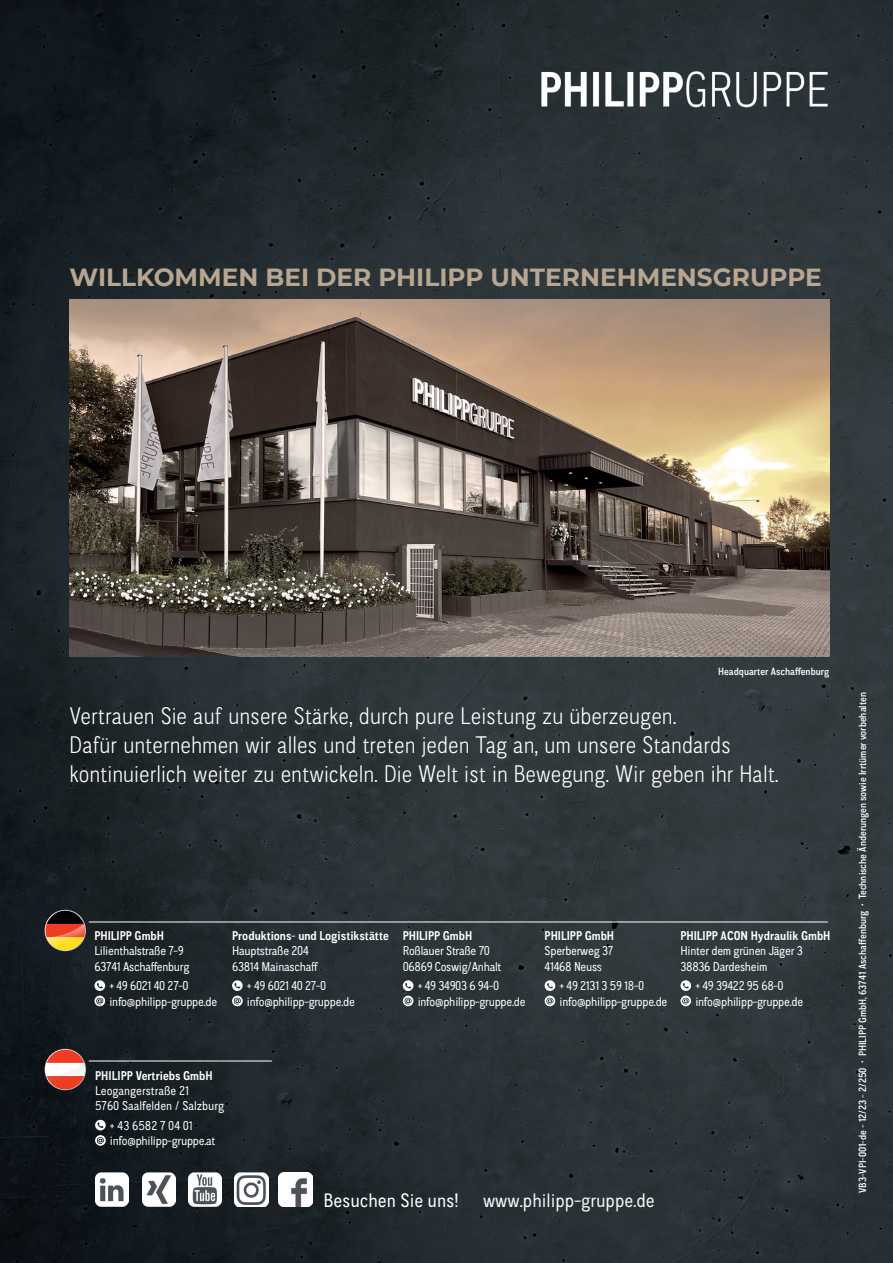
<style>
.page{position:relative;width:893px;height:1263px;background:#fff}
.page>*{position:absolute;margin:0;border:0;box-sizing:border-box;transform-origin:0 0}
.t1{font:700 24.75px "Montserrat";color:#b8a690}
.t2{font:300 24px/28.8px "CA Normal";color:#fff}
.t3{font:19.5px "CA Normal";color:#f4f5f5}
.t4{font:12.75px/15.3px "CA Normal";letter-spacing:-.02em;color:#fff}
.t5{font:700 12.75px "CA Normal";color:#fff}
.t6{font:12.75px/15.3px "CA Normal";color:#fff}
.t7{font:500 10.5px "CA Normal";color:#fff}
.s1{color:#fff}
</style>
<div class="page">
<img style="left:0;top:0;width:893px;height:1263px">
<hr style="left:892px;top:0;width:1px;height:601px;background:#fff">
<img style="left:530px;top:60px;width:309px;height:58px">
<div style="left:42px;top:1046px;width:50px;height:50px;background:#12181d"></div>
<svg style="left:45px;top:1049px;width:41px;height:41px"></svg>
<svg style="left:46px;top:1050px;width:40px;height:41px"></svg>
<svg style="left:95px;top:1120px;width:11px;height:26px"></svg>
<hr style="left:89px;top:921px;width:739px;height:1px;background:#fff">
<hr style="left:89px;top:1060px;width:183px;height:1px;background:#fff">
<div style="left:42px;top:907px;width:50px;height:50px;background:#191f23"></div>
<svg style="left:45px;top:910px;width:41px;height:41px"></svg>
<svg style="left:46px;top:911px;width:40px;height:41px"></svg>
<img style="left:279px;top:1173px;width:34px;height:34px">
<img style="left:95px;top:1173px;width:34px;height:34px">
<img style="left:188px;top:1173px;width:34px;height:34px">
<img style="left:142px;top:1173px;width:34px;height:34px">
<img style="left:234px;top:1173px;width:34px;height:34px">
<svg style="left:94px;top:980px;width:11px;height:26px"></svg>
<svg style="left:232px;top:980px;width:11px;height:26px"></svg>
<svg style="left:403px;top:980px;width:10px;height:26px"></svg>
<svg style="left:545px;top:980px;width:10px;height:26px"></svg>
<svg style="left:680px;top:980px;width:11px;height:26px"></svg>
<img style="left:70px;top:299px;width:759px;height:357px">
<h1 class="t1" style="left:70px;top:259px;width:754px">WILLKOMMEN BEI DER PHILIPP UNTERNEHMENSGRUPPE</h1>
<p class="t7" style="left:718px;top:665px;width:113px">Headquarter Aschaffenburg</p>
<h2 class="t2" style="left:70px;top:701px;width:711px">Vertrauen Sie auf unsere Stärke, durch pure Leistung zu überzeugen.<br>Dafür unternehmen wir alles und treten jeden Tag an, um unsere Standards kontinuierlich weiter zu entwickeln. Die Welt ist in Bewegung. Wir geben ihr Halt.</h2>
<p class="t5" style="left:94px;top:927px;width:71px">PHILIPP GmbH</p>
<p class="t4" style="left:94px;top:943px;width:97px">Lilienthalstraße 7-9<br>63741 Aschaffenburg</p>
<p class="t4" style="left:109px;top:978px;width:109px">+ 49 6021 40 27-0 info@philipp-gruppe.de</p>
<p class="t5" style="left:232px;top:927px;width:158px">Produktions- und Logistikstätte</p>
<p class="t4" style="left:232px;top:943px;width:88px">Hauptstraße 204<br>63814 Mainaschaff</p>
<p class="t4" style="left:247px;top:978px;width:109px">+ 49 6021 40 27-0 info@philipp-gruppe.de</p>
<p class="t5" style="left:403px;top:927px;width:71px">PHILIPP GmbH</p>
<p class="t4" style="left:403px;top:943px;width:100px">Roßlauer Straße 70<br>06869 Coswig/Anhalt</p>
<p class="t4" style="left:418px;top:978px;width:109px">+ 49 34903 6 94-0 info@philipp-gruppe.de</p>
<p class="t5" style="left:545px;top:927px;width:71px">PHILIPP GmbH</p>
<p class="t4" style="left:545px;top:943px;width:70px">Sperberweg 37<br>41468 Neuss</p>
<p class="t4" style="left:559px;top:978px;width:109px">+ 49 2131 3 59 18-0 info@philipp-gruppe.de</p>
<p class="t5" style="left:680px;top:927px;width:151px">PHILIPP ACON Hydraulik GmbH</p>
<p class="t4" style="left:680px;top:943px;width:124px">Hinter dem grünen Jäger 3<br>38836 Dardesheim</p>
<p class="t4" style="left:695px;top:978px;width:109px">+ 49 39422 95 68-0 info@philipp-gruppe.de</p>
<p class="t5" style="left:95px;top:1066px;width:119px">PHILIPP Vertriebs GmbH</p>
<p class="t6" style="left:95px;top:1082px;width:131px">Leogangerstraße 21<br>5760 Saalfelden / Salzburg</p>
<p class="t4" style="left:110px;top:1117px;width:107px">+ 43 6582 7 04 01 info@philipp-gruppe.at</p>
<h3 class="t3" style="left:323px;top:1187px;width:333px"><span class="s1">Besuchen Sie uns!</span> www.philipp-gruppe.de</h3>
<p class="t7" style="left:855px;top:1193px;width:502px;rotate:-90deg">VB3-VPI-001-de - 12/23 - 2/250 • PHILIPP GmbH, 63741 Aschaffenburg • Technische Änderungen sowie Irrtümer vorbehalten</p>
</div>
